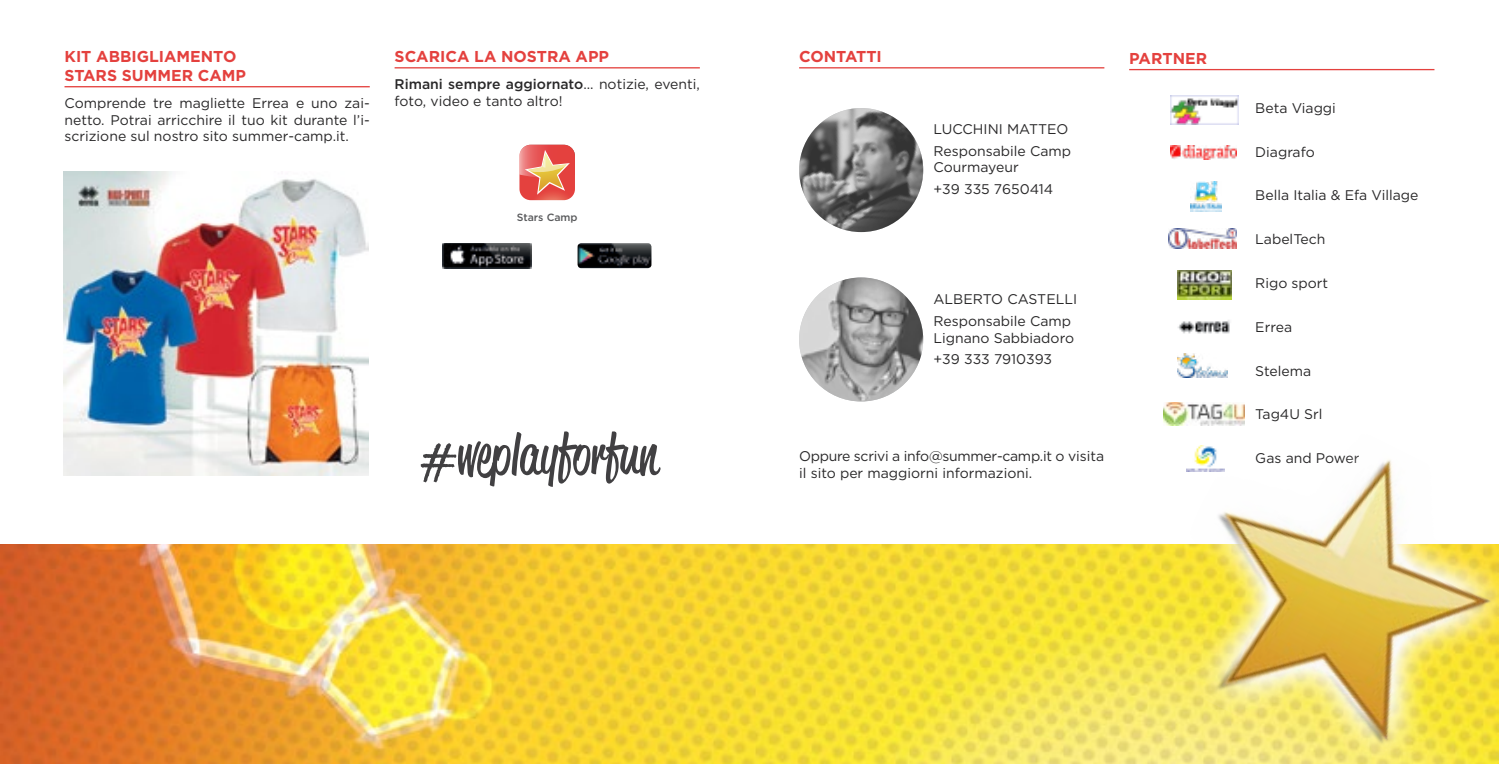
<style>
.page{position:relative;width:1499px;height:764px;background:#fff}
.page>*{position:absolute;margin:0;border:0;box-sizing:border-box;transform-origin:0 0}
.t1{font:55.65px "Reklame Script Regular DEMO";color:#414042}
.t2{font:700 15.75px/18.9px "Gotham";color:#e4413e}
.t3{font:14px/21.7px "Gotham";color:#292829}
.t4{font:500 10.5px "Gotham";color:#58595b}
.s1{font-weight:500}
.s2{font-family:"Bradley Hand ITCTT";font-weight:700}
</style>
<div class="page">
<hr style="left:799px;top:67px;width:305px;height:1px;background:#e4413e">
<hr style="left:1129px;top:69px;width:305px;height:1px;background:#e4413e">
<img style="left:1190px;top:181px;width:31px;height:30px">
<img style="left:1177px;top:270px;width:54px;height:29px">
<img style="left:1168px;top:229px;width:68px;height:19px">
<img style="left:1178px;top:320px;width:52px;height:14px">
<img style="left:1170px;top:146px;width:66px;height:13px">
<img style="left:1177px;top:354px;width:49px;height:23px">
<img style="left:1170px;top:96px;width:68px;height:29px">
<img style="left:799px;top:108px;width:124px;height:124px;border-radius:62px">
<img style="left:799px;top:277px;width:124px;height:124px;border-radius:62px">
<hr style="left:64px;top:86px;width:306px;height:1px;background:#e4413e">
<hr style="left:394px;top:67px;width:305px;height:1px;background:#e4413e">
<img style="left:443px;top:243px;width:88px;height:25px">
<img style="left:577px;top:243px;width:74px;height:25px">
<svg style="left:519px;top:145px;width:56px;height:55px;background:#e87561"></svg>
<img style="left:63px;top:171px;width:305px;height:305px">
<img style="left:0;top:544px;width:1124px;height:220px">
<img style="left:1124px;top:402px;width:374px;height:362px">
<p class="t2" style="left:64px;top:47px;width:183px">KIT ABBIGLIAMENTO<br>STARS SUMMER CAMP</p>
<p class="t3" style="left:64px;top:94px;width:307px;line-height:16.8px;text-align:justify">Comprende tre magliette Errea e uno zai&shy;netto. Potrai arricchire il tuo kit durante l’i&shy;scrizione sul nostro sito summer-camp.it.</p>
<p class="t2" style="left:394px;top:47px;width:216px">SCARICA LA NOSTRA APP</p>
<p class="t3" style="left:394px;top:75px;width:307px;line-height:16.8px"><span class="s1">Rimani sempre aggiornato</span>... notizie, eventi, foto, video e tanto altro!</p>
<p class="t4" style="left:516px;top:210px;width:62px">Stars Camp</p>
<h1 class="t1" style="left:421px;top:431px;width:238px"><span class="s2">#</span>weplayforfun</h1>
<p class="t2" style="left:799px;top:47px;width:84px">CONTATTI</p>
<p class="t2" style="left:1129px;top:49px;width:79px">PARTNER</p>
<p class="t3" style="left:933px;top:118px;width:139px">LUCCHINI MATTEO<br>Responsabile Camp</p>
<p class="t3" style="left:933px;top:156px;width:121px">Courmayeur<br>+39 335 7650414</p>
<p class="t3" style="left:933px;top:288px;width:145px">ALBERTO CASTELLI<br>Responsabile Camp</p>
<p class="t3" style="left:933px;top:326px;width:142px">Lignano Sabbiadoro +39 333 7910393</p>
<p class="t3" style="left:799px;top:448px;width:307px;line-height:16.8px">Oppure scrivi a info@summer-camp.it o visita il sito per maggiorni informazioni.</p>
<p class="t3" style="left:1255px;top:97px;width:82px">Beta Viaggi</p>
<p class="t3" style="left:1255px;top:140px;width:61px">Diagrafo</p>
<p class="t3" style="left:1255px;top:184px;width:165px">Bella Italia &amp; Efa Village</p>
<p class="t3" style="left:1255px;top:228px;width:72px">LabelTech</p>
<p class="t3" style="left:1255px;top:272px;width:74px">Rigo sport</p>
<p class="t3" style="left:1255px;top:316px;width:38px">Errea</p>
<p class="t3" style="left:1255px;top:359px;width:58px">Stelema</p>
<p class="t3" style="left:1255px;top:403px;width:69px">Tag4U Srl</p>
<p class="t3" style="left:1255px;top:447px;width:106px">Gas and Power</p>
</div>
